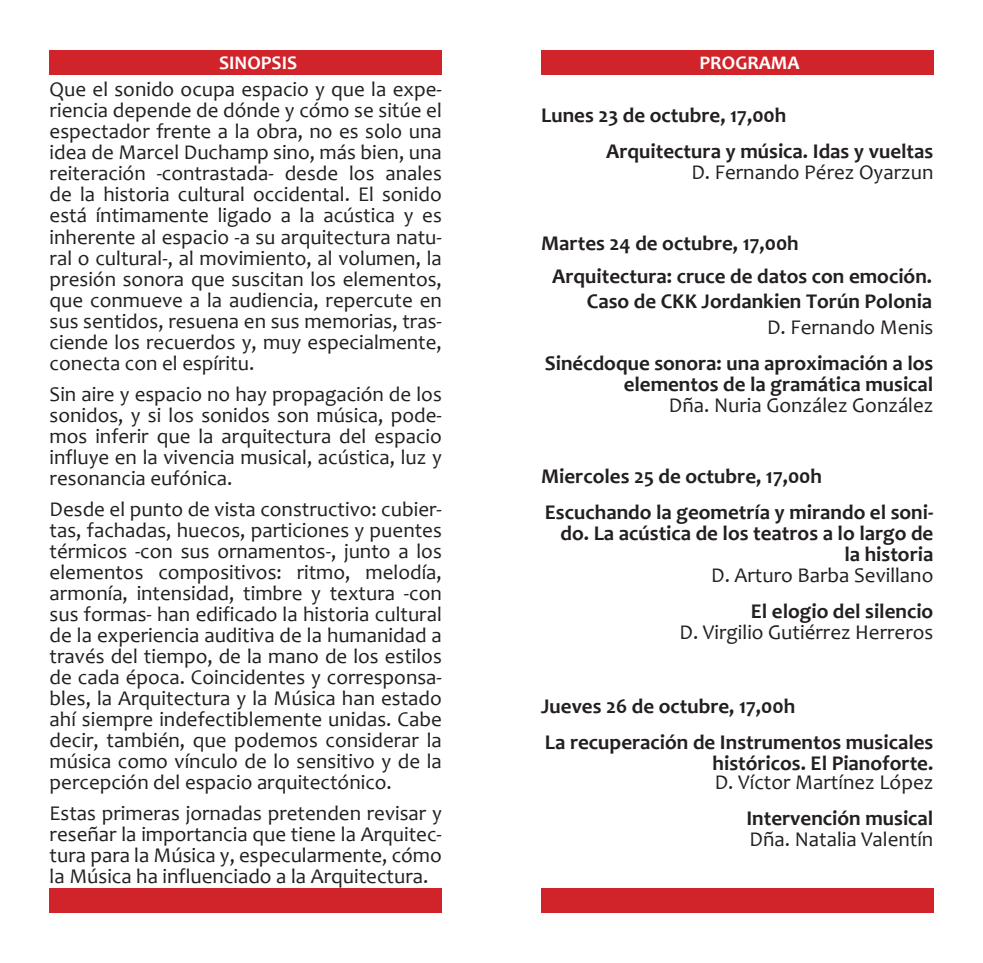
<style>
.page{position:relative;width:983px;height:963px;background:#fff}
.page>*{position:absolute;margin:0;border:0;box-sizing:border-box;transform-origin:0 0}
.t1{font:21px/21px "Candara";color:#231f20;text-align:justify}
.t2{font:700 21px/21px "Candara";color:#231f20;text-align:right}
.Normal__Web{font:700 19.25px "Candara";color:#fff}
</style>
<div class="page">
<div style="left:541px;top:50px;width:392px;height:24px;background:#d1232a"></div>
<div style="left:50px;top:50px;width:391px;height:24px;background:#d1232a"></div>
<div style="left:541px;top:888px;width:392px;height:25px;background:#d1232a"></div>
<div style="left:50px;top:888px;width:391px;height:25px;background:#d1232a"></div>
<p class="Normal__Web" style="left:219px;top:51px;width:79px">SINOPSIS</p>
<p class="Normal__Web" style="left:699px;top:51px;width:102px">PROGRAMA</p>
<p class="t1" style="left:50px;top:79px;width:393px">Que el sonido ocupa espacio y que la expe&shy;riencia depende de dónde y cómo se sitúe el espectador frente a la obra, no es solo una idea de Marcel Duchamp sino, más bien, una reiteración -contrastada- desde los anales de la historia cultural occidental. El sonido está íntimamente ligado a la acústica y es inherente al espacio -a su arquitectura natu&shy;ral o cultural-, al movimiento, al volumen, la presión sonora que suscitan los elementos, que conmueve a la audiencia, repercute en sus sentidos, resuena en sus memorias, tras&shy;ciende los recuerdos y, muy especialmente, conecta con el espíritu.</p>
<p class="t1" style="left:50px;top:383px;width:393px">Sin aire y espacio no hay propagación de los sonidos, y si los sonidos son música, pode&shy;mos inferir que la arquitectura del espacio influye en la vivencia musical, acústica, luz y resonancia eufónica.</p>
<p class="t1" style="left:50px;top:498px;width:393px">Desde el punto de vista constructivo: cubier&shy;tas, fachadas, huecos, particiones y puentes térmicos -con sus ornamentos-, junto a los elementos compositivos: ritmo, melodía, armonía, intensidad, timbre y textura -con sus formas- han edificado la historia cultural de la experiencia auditiva de la humanidad a través del tiempo, de la mano de los estilos de cada época. Coincidentes y corresponsa&shy;bles, la Arquitectura y la Música han estado ahí siempre indefectiblemente unidas. Cabe decir, también, que podemos considerar la música como vínculo de lo sensitivo y de la percepción del espacio arquitectónico.</p>
<p class="t1" style="left:50px;top:802px;width:393px">Estas primeras jornadas pretenden revisar y reseñar la importancia que tiene la Arquitec&shy;tura para la Música y, especularmente, cómo la Música ha influenciado a la Arquitectura.</p>
<p class="t2" style="left:541px;top:104px;width:247px">Lunes 23 de octubre, 17,00h</p>
<p class="t2" style="left:606px;top:140px;width:328px">Arquitectura y música. Idas y vueltas</p>
<p class="t1" style="left:691px;top:161px;width:243px">D. Fernando Pérez Oyarzun</p>
<p class="t2" style="left:541px;top:233px;width:259px">Martes 24 de octubre, 17,00h</p>
<p class="t2" style="left:552px;top:263px;width:381px;line-height:25.2px">Arquitectura: cruce de datos con emoción.<br>Caso de CKK Jordankien Torún Polonia</p>
<p class="t1" style="left:766px;top:316px;width:168px">D. Fernando Menis</p>
<p class="t2" style="left:544px;top:352px;width:390px">Sinécdoque sonora: una aproximación a los elementos de la gramática musical</p>
<p class="t1" style="left:668px;top:394px;width:266px">Dña. Nuria González González</p>
<p class="t2" style="left:541px;top:466px;width:282px">Miercoles 25 de octubre, 17,00h</p>
<p class="t2" style="left:544px;top:501px;width:390px">Escuchando la geometría y mirando el soni&shy;do. La acústica de los teatros a lo largo de la historia</p>
<p class="t1" style="left:711px;top:564px;width:224px">D. Arturo Barba Sevillano</p>
<p class="t2" style="left:750px;top:600px;width:184px">El elogio del silencio</p>
<p class="t1" style="left:679px;top:621px;width:255px">D. Virgilio Gutiérrez Herreros</p>
<p class="t2" style="left:541px;top:695px;width:255px">Jueves 26 de octubre, 17,00h</p>
<p class="t2" style="left:545px;top:731px;width:390px">La recuperación de Instrumentos musicales históricos. El Pianoforte.</p>
<p class="t1" style="left:714px;top:771px;width:220px">D. Víctor Martínez López</p>
<p class="t2" style="left:746px;top:807px;width:188px">Intervención musical</p>
<p class="t1" style="left:749px;top:828px;width:185px">Dña. Natalia Valentín</p>
</div>
